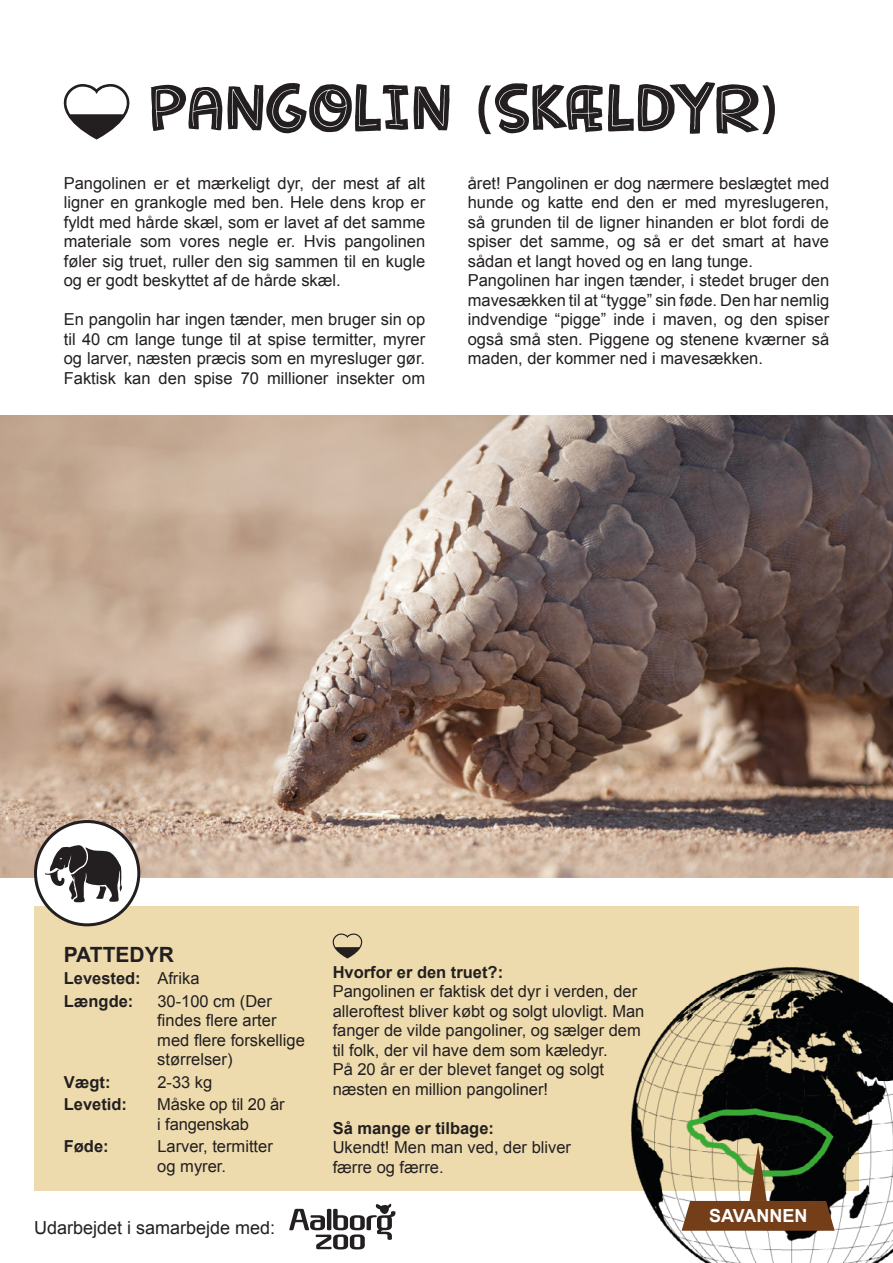
<style>
.page{position:relative;width:893px;height:1263px;background:#fff}
.page>*{position:absolute;margin:0;border:0;box-sizing:border-box;transform-origin:0 0}
.t1{font:84px "Jellygurp";color:#231f20}
.Brød{font:700 21px "Arial";color:#231f20}
.t2{font:18px "Arial";color:#231f20}
.t3{font:700 18px "Arial";color:#fff}
.Brød-2{font:16.5px/19.5px "Arial";color:#231f20}
.Brød-3{font:700 16.5px "Arial";color:#231f20}
.s1{font-family:"Myriad Pro";font-weight:600;font-size:60px}
.s2{font-weight:400}
</style>
<div class="page">
<div style="left:34px;top:906px;width:825px;height:285px;background:#eddbae"></div>
<img style="left:0;top:415px;width:893px;height:462px">
<svg style="left:289px;top:1203px;width:106px;height:46px"></svg>
<div style="left:36px;top:821px;width:103px;height:104px;background:#fff;border-radius:50%"></div>
<div style="left:34px;top:820px;width:106px;height:106px;border:3px solid #231f20;border-radius:50%"></div>
<svg style="left:45px;top:845px;width:77px;height:58px"></svg>
<img style="left:631px;top:967px;width:262px;height:296px">
<svg style="left:63px;top:84px;width:67px;height:56px"></svg>
<svg style="left:332px;top:933px;width:31px;height:25px"></svg>
<svg style="left:682px;top:1145px;width:153px;height:86px"></svg>
<p class="t1" style="left:149px;top:63px;width:631px">PANGOLIN <span class="s1">(</span>SKÆLDYR<span class="s1">)</span></p>
<p class="Brød-2" style="left:64px;top:173px;width:363px;text-align:justify">Pangolinen er et mærkeligt dyr, der mest af alt ligner en grankogle med ben. Hele dens krop er fyldt med hårde skæl, som er lavet af det samme materiale som vores negle er. Hvis pangolinen føler sig truet, ruller den sig sammen til en kugle og er godt beskyttet af de hårde skæl.</p>
<p class="Brød-2" style="left:64px;top:310px;width:363px;text-align:justify">En pangolin har ingen tænder, men bruger sin op til 40 cm lange tunge til at spise termitter, myrer og larver, næsten præcis som en myresluger gør.<br>Faktisk kan den spise 70 millioner insekter om</p>
<p class="Brød-2" style="left:468px;top:173px;width:363px;text-align:justify">året! Pangolinen er dog nærmere beslægtet med hunde og katte end den er med myreslugeren, så grunden til de ligner hinanden er blot fordi de spiser det samme, og så er det smart at have sådan et langt hoved og en lang tunge.</p>
<p class="Brød-2" style="left:468px;top:271px;width:363px;text-align:justify">Pangolinen har ingen tænder, i stedet bruger den mavesækken til at “tygge” sin føde. Den har nemlig indvendige “pigge” inde i maven, og den spiser også små sten. Piggene og stenene kværner så maden, der kommer ned i mavesækken.</p>
<p class="Brød" style="left:64px;top:940px;width:112px">PATTEDYR</p>
<p class="Brød-3" style="left:64px;top:967px;width:137px">Levested: <span class="s2">Afrika</span></p>
<p class="Brød-3" style="left:64px;top:990px;width:71px">Længde:</p>
<p class="Brød-2" style="left:157px;top:991px;width:149px">30-100 cm (Der findes flere arter med flere forskellige størrelser)</p>
<p class="Brød-3" style="left:64px;top:1071px;width:48px">Vægt:</p>
<p class="Brød-2" style="left:157px;top:1072px;width:57px">2-33 kg</p>
<p class="Brød-3" style="left:64px;top:1093px;width:65px">Levetid:</p>
<p class="Brød-2" style="left:157px;top:1095px;width:129px">Måske op til 20 år i fangenskab</p>
<p class="Brød-3" style="left:64px;top:1135px;width:46px">Føde:</p>
<p class="Brød-2" style="left:157px;top:1137px;width:117px">Larver, termitter og myrer.</p>
<p class="t2" style="left:34px;top:1215px;width:243px">Udarbejdet i samarbejde med:</p>
<p class="Brød-3" style="left:333px;top:961px;width:172px">Hvorfor er den truet?:</p>
<p class="Brød-2" style="left:333px;top:982px;width:313px">Pangolinen er faktisk det dyr i verden, der alleroftest bliver købt og solgt ulovligt. Man fanger de vilde pangoliner, og sælger dem</p>
<p class="Brød-2" style="left:333px;top:1040px;width:277px">til folk, der vil have dem som kæledyr.<br>På 20 år er der blevet fanget og solgt</p>
<p class="Brød-2" style="left:333px;top:1079px;width:217px">næsten en million pangoliner!</p>
<p class="Brød-3" style="left:333px;top:1117px;width:163px">Så mange er tilbage:</p>
<p class="Brød-2" style="left:333px;top:1138px;width:240px">Ukendt! Men man ved, der bliver</p>
<p class="Brød-2" style="left:333px;top:1157px;width:112px">færre og færre.</p>
<p class="t3" style="left:709px;top:1204px;width:100px">SAVANNEN</p>
</div>
